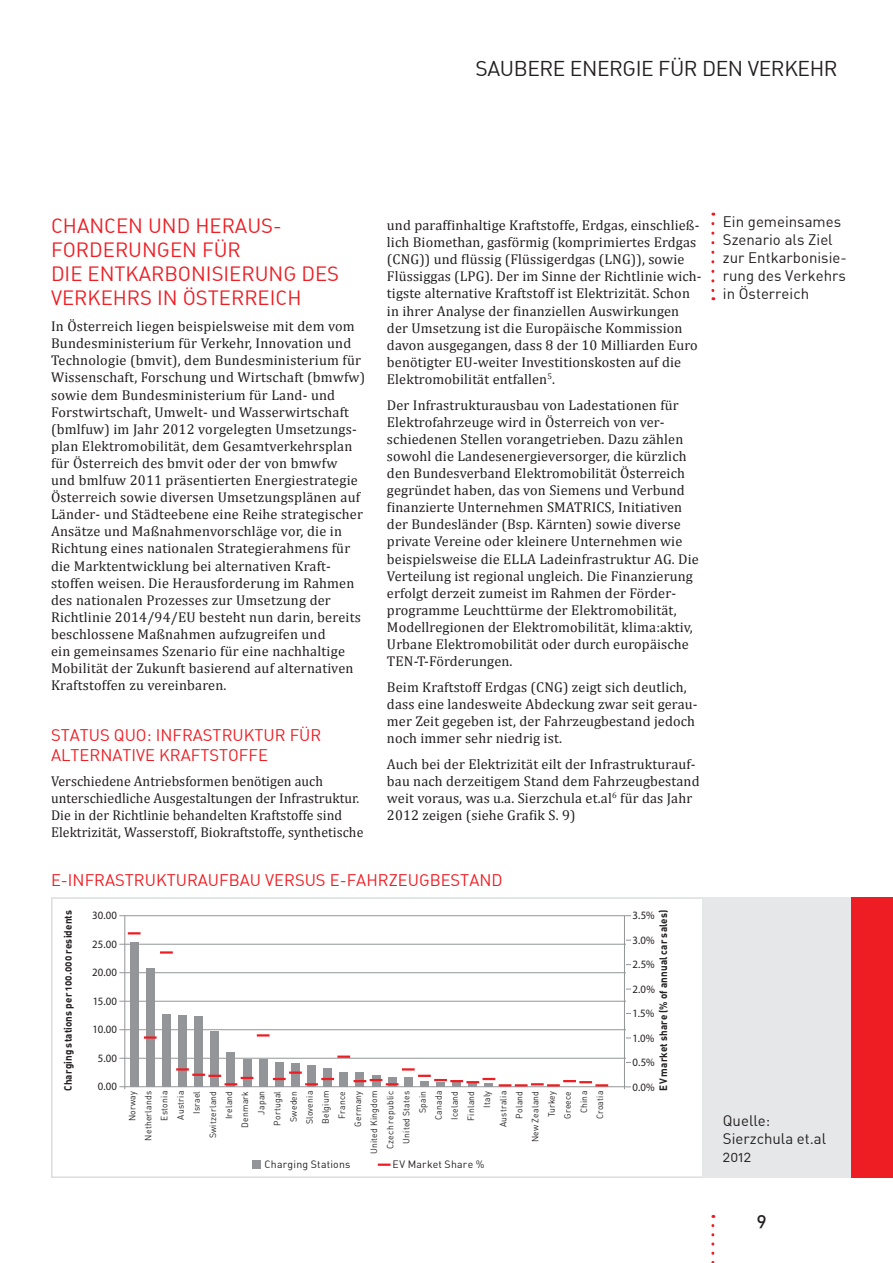
<style>
.page{position:relative;width:893px;height:1263px;background:#fff}
.page>*{position:absolute;margin:0;border:0;box-sizing:border-box;transform-origin:0 0}
.t1{font:21px "DIN Reg Alt Regular Alternate";color:#231f20}
.t2{font:20.25px "DIN Reg Alt Regular Alternate";color:#ee1d23}
.t3{font:18px "DIN Med Alt Medium Alternate";color:#231f20}
.t4{font:16.5px "DIN Reg Alt Regular Alternate";color:#ee1d23}
.t5{font:15px/18px "DIN Reg Alt Regular Alternate";color:#231f20}
.t6{font:14.25px/17.1px "Cambria";letter-spacing:.01em;color:#231f20}
.t7{font:11.25px/24.5px "Myriad Pro";letter-spacing:.025em;color:#231f20;text-align:justify;scale:.96 1}
.t8{font:10.5px "DIN Bo Alt Bold Alternate";letter-spacing:.015em;color:#231f20;scale:.94 1}
.t9{font:10.5px "DIN Reg Alt Regular Alternate";letter-spacing:.02em;color:#231f20}
.t10{font:9px/16.2px "DIN Reg Alt Regular Alternate";letter-spacing:.025em;color:#231f20;text-align:right;scale:.95 1}
</style>
<div class="page">
<svg style="left:711px;top:223px;width:3px;height:77px"></svg>
<div style="left:51px;top:897px;width:799px;height:281px;border:2px solid #dcdddf"></div>
<div style="left:850px;top:897px;width:43px;height:281px;background:#ee1d23"></div>
<div style="left:702px;top:897px;width:148px;height:281px;background:#e6e7e9"></div>
<svg style="left:711px;top:1225px;width:3px;height:38px"></svg>
<hr style="left:119px;top:915px;width:507px;height:1px;background:#939598">
<hr style="left:119px;top:944px;width:507px;height:1px;background:#939598">
<hr style="left:119px;top:972px;width:507px;height:1px;background:#939598">
<hr style="left:119px;top:1001px;width:507px;height:1px;background:#939598">
<hr style="left:119px;top:1029px;width:507px;height:1px;background:#939598">
<hr style="left:119px;top:1058px;width:507px;height:1px;background:#939598">
<hr style="left:119px;top:1086px;width:507px;height:1px;background:#939598">
<hr style="left:124px;top:916px;width:1px;height:173px;background:#939598">
<hr style="left:624px;top:916px;width:1px;height:173px;background:#939598">
<div style="left:130px;top:942px;width:8px;height:144px;background:#939598"></div>
<div style="left:146px;top:968px;width:9px;height:118px;background:#939598"></div>
<div style="left:162px;top:1014px;width:9px;height:72px;background:#939598"></div>
<div style="left:178px;top:1015px;width:9px;height:71px;background:#939598"></div>
<div style="left:194px;top:1016px;width:9px;height:70px;background:#939598"></div>
<div style="left:211px;top:1031px;width:8px;height:55px;background:#939598"></div>
<div style="left:227px;top:1052px;width:8px;height:34px;background:#939598"></div>
<div style="left:243px;top:1059px;width:8px;height:27px;background:#939598"></div>
<div style="left:259px;top:1059px;width:8px;height:27px;background:#939598"></div>
<div style="left:275px;top:1062px;width:9px;height:24px;background:#939598"></div>
<div style="left:291px;top:1063px;width:9px;height:23px;background:#939598"></div>
<div style="left:307px;top:1065px;width:9px;height:21px;background:#939598"></div>
<div style="left:323px;top:1068px;width:9px;height:18px;background:#939598"></div>
<div style="left:340px;top:1072px;width:8px;height:14px;background:#939598"></div>
<svg style="left:128px;top:932px;width:13px;height:2px"></svg>
<svg style="left:144px;top:1036px;width:13px;height:3px"></svg>
<svg style="left:160px;top:951px;width:13px;height:3px"></svg>
<svg style="left:176px;top:1068px;width:77px;height:17px"></svg>
<svg style="left:257px;top:1034px;width:13px;height:2px"></svg>
<svg style="left:273px;top:1071px;width:61px;height:14px"></svg>
<svg style="left:337px;top:1055px;width:13px;height:3px"></svg>
<svg style="left:354px;top:1068px;width:254px;height:18px"></svg>
<div style="left:253px;top:1160px;width:8px;height:8px;background:#939598"></div>
<svg style="left:378px;top:1163px;width:13px;height:3px"></svg>
<h1 class="t1" style="left:476px;top:55px;width:26px">SAUBERE</h1>
<h1 class="t1" style="left:570px;top:55px;width:25px">ENERGIE</h1>
<h1 class="t1" style="left:658px;top:55px;width:14px">FÜR</h1>
<h1 class="t1" style="left:702px;top:55px;width:14px">DEN</h1>
<h1 class="t1" style="left:748px;top:55px;width:25px">VERKEHR</h1>
<h2 class="t2" style="left:51px;top:213px;width:26px">CHANCEN</h2>
<h2 class="t2" style="left:148px;top:213px;width:14px">UND</h2>
<h2 class="t2" style="left:195px;top:213px;width:28px">HERAUS</h2>
<h2 class="t2" style="left:273px;top:213px;width:10px">-</h2>
<h2 class="t2" style="left:51px;top:237px;width:14px">FORDERUNGEN</h2>
<h2 class="t2" style="left:202px;top:237px;width:13px">FÜR</h2>
<h2 class="t2" style="left:51px;top:261px;width:11px">DIE</h2>
<h2 class="t2" style="left:88px;top:261px;width:26px">ENTKARBONISIERUNG</h2>
<h2 class="t2" style="left:301px;top:261px;width:13px">DES</h2>
<h2 class="t2" style="left:51px;top:285px;width:25px">VERKEHRS</h2>
<h2 class="t2" style="left:157px;top:285px;width:52px">IN ÖSTERREICH</h2>
<p class="t6" style="left:51px;top:318px;width:316px">In Österreich liegen beispielsweise mit dem vom Bundesministerium für Verkehr, Innovation und Technologie (bmvit), dem Bundesministerium für Wissenschaft, Forschung und Wirtschaft (bmwfw) sowie dem Bundesministerium für Land- und Forstwirtschaft, Umwelt- und Wasserwirtschaft (bmlfuw) im Jahr 2012 vorgelegten Umsetzungs&shy;plan Elektromobilität, dem Gesamtverkehrsplan für Österreich des bmvit oder der von bmwfw<br>und bmlfuw 2011 präsentierten Energiestrategie Österreich sowie diversen Umsetzungsplänen auf Länder- und Städteebene eine Reihe strategischer Ansätze und Maßnahmenvorschläge vor, die in Richtung eines nationalen Strategierahmens für die Marktentwicklung bei alternativen Kraft&shy;stoffen weisen. Die Herausforderung im Rahmen des nationalen Prozesses zur Umsetzung der Richtlinie 2014/94/EU besteht nun darin, bereits beschlossene Maßnahmen aufzugreifen und<br>ein gemeinsames Szenario für eine nachhaltige Mobilität der Zukunft basierend auf alternativen Kraftstoffen zu vereinbaren.</p>
<p class="t4" style="left:51px;top:724px;width:21px">STATUS</p>
<p class="t4" style="left:114px;top:724px;width:58px">QUO: INFRASTRUKTUR</p>
<p class="t4" style="left:290px;top:724px;width:11px">FÜR</p>
<p class="t4" style="left:51px;top:744px;width:11px">ALTERNATIVE</p>
<p class="t4" style="left:159px;top:744px;width:22px">KRAFTSTOFFE</p>
<p class="t6" style="left:51px;top:773px;width:314px">Verschiedene Antriebsformen benötigen auch unterschiedliche Ausgestaltungen der Infrastruktur.<br>Die in der Richtlinie behandelten Kraftstoffe sind Elektrizität, Wasserstoff, Biokraftstoffe, synthetische</p>
<p class="t6" style="left:387px;top:217px;width:316px">und paraffinhaltige Kraftstoffe, Erdgas, einschließ&shy;lich Biomethan, gasförmig (komprimiertes Erdgas (CNG)) und flüssig (Flüssigerdgas (LNG)), sowie Flüssiggas (LPG). Der im Sinne der Richtlinie wich&shy;tigste alternative Kraftstoff ist Elektrizität. Schon in ihrer Analyse der finanziellen Auswirkungen der Umsetzung ist die Europäische Kommission davon ausgegangen, dass 8 der 10 Milliarden Euro benötigter EU-weiter Investitionskosten auf die Elektromobilität entfallen<sup>5</sup>.</p>
<p class="t6" style="left:387px;top:396px;width:313px">Der Infrastrukturausbau von Ladestationen für Elektrofahrzeuge wird in Österreich von ver&shy;schiedenen Stellen vorangetrieben. Dazu zählen sowohl die Landesenergieversorger, die kürzlich den Bundesverband Elektromobilität Österreich gegründet haben, das von Siemens und Verbund finanzierte Unternehmen SMATRICS, Initiativen der Bundesländer (Bsp. Kärnten) sowie diverse private Vereine oder kleinere Unternehmen wie beispielsweise die ELLA Ladeinfrastruktur AG. Die Verteilung ist regional ungleich. Die Finanzierung erfolgt derzeit zumeist im Rahmen der Förder&shy;programme Leuchttürme der Elektromobilität, Modellregionen der Elektromobilität, klima:aktiv, Urbane Elektromobilität oder durch europäische TEN-T-Förderungen.</p>
<p class="t6" style="left:387px;top:678px;width:312px">Beim Kraftstoff Erdgas (CNG) zeigt sich deutlich, dass eine landesweite Abdeckung zwar seit gerau&shy;mer Zeit gegeben ist, der Fahrzeugbestand jedoch noch immer sehr niedrig ist.</p>
<p class="t6" style="left:387px;top:755px;width:314px">Auch bei der Elektrizität eilt der Infrastrukturauf&shy;bau nach derzeitigem Stand dem Fahrzeugbestand weit voraus, was u.a. Sierzchula et.al<sup>6</sup> für das Jahr 2012 zeigen (siehe Grafik S. 9)</p>
<p class="t5" style="left:723px;top:213px;width:125px">EIN GEMEINSAMES<br>SZENARIO ALS ZIEL<br>ZUR ENTKARBONISIE-<br>RUNG DES VERKEHRS<br>IN ÖSTERREICH</p>
<p class="t4" style="left:51px;top:870px;width:33px">E-INFRASTRUKTURAUFBAU</p>
<p class="t4" style="left:265px;top:870px;width:11px">VERSUS</p>
<p class="t4" style="left:330px;top:870px;width:38px">E-FAHRZEUGBESTAND</p>
<p class="t8" style="left:61px;top:1091px;width:194px;rotate:-90deg">Charging stations per 100.000 residents</p>
<p class="t8" style="left:656px;top:1091px;width:194px;rotate:-90deg">EV market share (% of annual car sales)</p>
<p class="t10" style="left:124px;top:1154px;width:68px;rotate:-90deg">NORWAY<br>NETHERLANDS<br>ESTONIA<br>AUSTRIA<br>ISRAEL<br>SWITZERLAND<br>IRELAND<br>DENMARK<br>JAPAN<br>PORTUGAL<br>SWEDEN<br>SLOVENIA<br>BELGIUM<br>FRANCE<br>GERMANY<br>UNITED KINGDOM<br>CZECH REPUBLIC<br>UNITED STATES<br>SPAIN<br>CANADA<br>ICELAND<br>FINLAND<br>ITALY<br>AUSTRALIA<br>POLAND<br>NEW ZEALAND<br>TURKEY<br>GREECE<br>CHINA<br>CROATIA</p>
<p class="t7" style="left:632px;top:903px;width:25px">3.5% 3.0% 2.5% 2.0% 1.5% 1.0% 0.5% 0.0%</p>
<p class="t7" style="left:92px;top:903px;width:27px">30.00</p>
<p class="t7" style="left:92px;top:932px;width:27px">25.00</p>
<p class="t7" style="left:92px;top:960px;width:27px">20.00</p>
<p class="t7" style="left:93px;top:989px;width:27px">15.00</p>
<p class="t7" style="left:93px;top:1017px;width:27px">10.00</p>
<p class="t7" style="left:98px;top:1046px;width:22px">5.00</p>
<p class="t7" style="left:98px;top:1074px;width:22px">0.00</p>
<p class="t9" style="left:264px;top:1158px;width:88px">CHARGING STATIONS</p>
<p class="t9" style="left:392px;top:1158px;width:94px">EV MARKET SHARE %</p>
<p class="t5" style="left:723px;top:1111px;width:105px">QUELLE:<br>SIERZCHULA ET.AL<br>2012</p>
<p class="t3" style="left:757px;top:1208px;width:11px">9</p>
</div>
